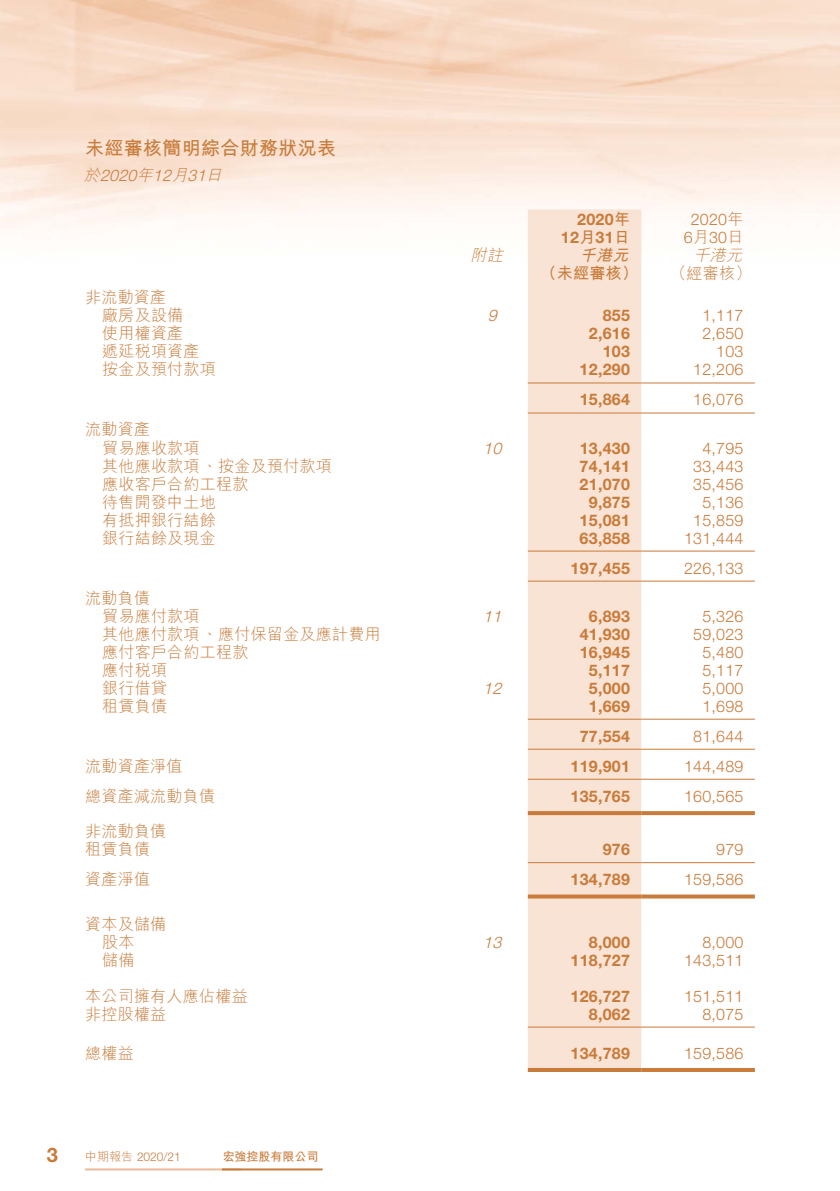
<style>
.page{position:relative;width:840px;height:1191px;background:#fff}
.page>*{position:absolute;margin:0;border:0;box-sizing:border-box;transform-origin:0 0}
.t1{font:700 20px "Helvetica Neue LT Std";color:#c87b3a}
.t2{font:700 19px "M Hei HK";letter-spacing:.015em;color:#c87b3a}
.t3{font:300 16px "M Hei HK";letter-spacing:.015em;color:#c87b3a}
.t4{font:700 16px/18px "Helvetica Neue LT Std";letter-spacing:.015em;color:#c87b3a;text-align:right}
.t5{font:300 16px/18px "Helvetica Neue LT Std";letter-spacing:.015em;color:#c87b3a;text-align:center}
.t6{font:italic 300 16px "Helvetica Neue LT Std";color:#c87b3a}
.t7{font:italic 300 16px "M Hei HK";color:#c87b3a}
.t8{font:700 16px "M Hei HK";color:#c87b3a}
.t9{font:italic 700 16px "M Hei HK";color:#c87b3a}
.t10{font:300 12px "Helvetica Neue LT Std";letter-spacing:-.005em;color:#c87b3a}
.t11{font:700 12px "M Hei HK";letter-spacing:-.005em;color:#c87b3a}
.s1{font-family:"M Hei HK"}
</style>
<div class="page">
<hr style="left:85px;top:1168px;width:155px;height:2px;background:#e8ba97">
<hr style="left:222px;top:1168px;width:100px;height:2px;background:#c87b3a">
<div style="left:527px;top:209px;width:114px;height:859px;background:#f9e3d4"></div>
<hr style="left:527px;top:382px;width:114px;height:1px;background:#c87b3a">
<hr style="left:641px;top:382px;width:113px;height:1px;background:#c87b3a">
<hr style="left:527px;top:412px;width:114px;height:1px;background:#c87b3a">
<hr style="left:641px;top:412px;width:113px;height:1px;background:#c87b3a">
<hr style="left:527px;top:550px;width:114px;height:1px;background:#c87b3a">
<hr style="left:641px;top:550px;width:113px;height:1px;background:#c87b3a">
<hr style="left:527px;top:580px;width:114px;height:1px;background:#c87b3a">
<hr style="left:641px;top:580px;width:113px;height:1px;background:#c87b3a">
<hr style="left:527px;top:718px;width:114px;height:1px;background:#c87b3a">
<hr style="left:641px;top:718px;width:113px;height:1px;background:#c87b3a">
<hr style="left:527px;top:748px;width:114px;height:1px;background:#c87b3a">
<hr style="left:641px;top:748px;width:113px;height:1px;background:#c87b3a">
<hr style="left:527px;top:778px;width:114px;height:1px;background:#c87b3a">
<hr style="left:641px;top:778px;width:113px;height:1px;background:#c87b3a">
<svg style="left:527px;top:811px;width:114px;height:4px"></svg>
<svg style="left:641px;top:811px;width:113px;height:4px"></svg>
<hr style="left:527px;top:862px;width:114px;height:1px;background:#c87b3a">
<hr style="left:641px;top:862px;width:113px;height:1px;background:#c87b3a">
<svg style="left:527px;top:894px;width:114px;height:4px"></svg>
<svg style="left:641px;top:894px;width:113px;height:4px"></svg>
<hr style="left:527px;top:1026px;width:114px;height:1px;background:#c87b3a">
<hr style="left:641px;top:1026px;width:113px;height:1px;background:#c87b3a">
<hr style="left:527px;top:1068px;width:114px;height:4px;background:#c87b3a">
<hr style="left:641px;top:1068px;width:113px;height:4px;background:#c87b3a">
<p class="t2" style="left:85px;top:135px;width:252px">未經審核簡明綜合財務狀況表</p>
<p class="t7" style="left:206px;top:164px;width:22px">日</p>
<p class="t7" style="left:137px;top:164px;width:22px">年</p>
<p class="t7" style="left:84px;top:164px;width:22px">於</p>
<p class="t7" style="left:171px;top:164px;width:22px">月</p>
<p class="t6" style="left:100px;top:166px;width:42px">2020</p>
<p class="t6" style="left:153px;top:166px;width:24px">12</p>
<p class="t6" style="left:187px;top:166px;width:24px">31</p>
<p class="t3" style="left:85px;top:286px;width:83px">非流動資產</p>
<p class="t3" style="left:102px;top:304px;width:83px">廠房及設備</p>
<p class="t3" style="left:102px;top:322px;width:83px">使用權資產</p>
<p class="t3" style="left:102px;top:340px;width:99px">遞延稅項資產</p>
<p class="t3" style="left:102px;top:358px;width:115px">按金及預付款項</p>
<p class="t3" style="left:85px;top:418px;width:66px">流動資產</p>
<p class="t3" style="left:102px;top:436px;width:99px">貿易應收款項</p>
<p class="t3" style="left:102px;top:454px;width:231px">其他應收款項、按金及預付款項</p>
<p class="t3" style="left:102px;top:472px;width:148px">應收客戶合約工程款</p>
<p class="t3" style="left:102px;top:490px;width:115px">待售開發中土地</p>
<p class="t3" style="left:102px;top:508px;width:115px">有抵押銀行結餘</p>
<p class="t3" style="left:102px;top:526px;width:115px">銀行結餘及現金</p>
<p class="t3" style="left:85px;top:586px;width:66px">流動負債</p>
<p class="t3" style="left:102px;top:604px;width:99px">貿易應付款項</p>
<p class="t3" style="left:102px;top:622px;width:280px">其他應付款項、應付保留金及應計費用</p>
<p class="t3" style="left:102px;top:640px;width:148px">應付客戶合約工程款</p>
<p class="t3" style="left:102px;top:658px;width:66px">應付稅項</p>
<p class="t3" style="left:102px;top:676px;width:66px">銀行借貸</p>
<p class="t3" style="left:102px;top:694px;width:66px">租賃負債</p>
<p class="t3" style="left:85px;top:754px;width:99px">流動資產淨值</p>
<p class="t3" style="left:85px;top:784px;width:131px">總資產減流動負債</p>
<p class="t3" style="left:85px;top:820px;width:83px">非流動負債</p>
<p class="t3" style="left:85px;top:838px;width:66px">租賃負債</p>
<p class="t3" style="left:85px;top:868px;width:66px">資產淨值</p>
<p class="t3" style="left:85px;top:912px;width:83px">資本及儲備</p>
<p class="t3" style="left:102px;top:930px;width:34px">股本</p>
<p class="t3" style="left:102px;top:948px;width:34px">儲備</p>
<p class="t3" style="left:85px;top:984px;width:164px">本公司擁有人應佔權益</p>
<p class="t3" style="left:85px;top:1002px;width:83px">非控股權益</p>
<p class="t3" style="left:85px;top:1041px;width:50px">總權益</p>
<p class="t1" style="left:47px;top:1143px;width:13px">3</p>
<p class="t10" style="left:85px;top:1149px;width:97px"><span class="s1">中期報告</span> 2020/21</p>
<p class="t11" style="left:222px;top:1147px;width:97px">宏強控股有限公司</p>
<p class="t7" style="left:470px;top:244px;width:39px">附註</p>
<p class="t4" style="left:560px;top:210px;width:70px">2020<span class="s1">年<br></span>12<span class="s1">月</span>31<span class="s1">日</span></p>
<p class="t5" style="left:683px;top:210px;width:61px">2020<span class="s1">年<br>月</span>6 30<span class="s1">日</span></p>
<p class="t7" style="left:693px;top:244px;width:55px">千港元</p>
<p class="t9" style="left:579px;top:244px;width:55px">千港元</p>
<p class="t8" style="left:540px;top:262px;width:99px">（未經審核）</p>
<p class="t3" style="left:670px;top:262px;width:83px">（經審核(</p>
<p class="t6" style="left:487px;top:306px;width:15px">9</p>
<p class="t4" style="left:602px;top:306px;width:29px">855</p>
<p class="t5" style="left:702px;top:306px;width:43px">1,117</p>
<p class="t4" style="left:588px;top:324px;width:43px">2,616</p>
<p class="t5" style="left:702px;top:324px;width:43px">2,650</p>
<p class="t4" style="left:602px;top:342px;width:29px">103</p>
<p class="t5" style="left:715px;top:342px;width:29px">103</p>
<p class="t4" style="left:579px;top:360px;width:52px">12,290</p>
<p class="t5" style="left:692px;top:360px;width:52px">12,206</p>
<p class="t4" style="left:579px;top:390px;width:52px">15,864</p>
<p class="t5" style="left:692px;top:390px;width:52px">16,076</p>
<p class="t6" style="left:483px;top:438px;width:24px">10</p>
<p class="t4" style="left:579px;top:438px;width:52px">13,430</p>
<p class="t5" style="left:702px;top:438px;width:43px">4,795</p>
<p class="t4" style="left:579px;top:456px;width:52px">74,141</p>
<p class="t5" style="left:692px;top:456px;width:52px">33,443</p>
<p class="t4" style="left:579px;top:474px;width:52px">21,070</p>
<p class="t5" style="left:692px;top:474px;width:52px">35,456</p>
<p class="t4" style="left:588px;top:492px;width:43px">9,875</p>
<p class="t5" style="left:702px;top:492px;width:43px">5,136</p>
<p class="t4" style="left:579px;top:510px;width:52px">15,081</p>
<p class="t5" style="left:692px;top:510px;width:52px">15,859</p>
<p class="t4" style="left:579px;top:528px;width:52px">63,858</p>
<p class="t5" style="left:683px;top:528px;width:61px">131,444</p>
<p class="t4" style="left:570px;top:558px;width:61px">197,455</p>
<p class="t5" style="left:683px;top:558px;width:61px">226,133</p>
<p class="t6" style="left:483px;top:606px;width:24px">11</p>
<p class="t4" style="left:588px;top:606px;width:43px">6,893</p>
<p class="t5" style="left:702px;top:606px;width:43px">5,326</p>
<p class="t4" style="left:579px;top:624px;width:52px">41,930</p>
<p class="t5" style="left:692px;top:624px;width:52px">59,023</p>
<p class="t4" style="left:579px;top:642px;width:52px">16,945</p>
<p class="t5" style="left:702px;top:642px;width:43px">5,480</p>
<p class="t4" style="left:588px;top:660px;width:43px">5,117</p>
<p class="t5" style="left:702px;top:660px;width:43px">5,117</p>
<p class="t6" style="left:483px;top:678px;width:24px">12</p>
<p class="t4" style="left:588px;top:678px;width:43px">5,000</p>
<p class="t5" style="left:702px;top:678px;width:43px">5,000</p>
<p class="t4" style="left:588px;top:696px;width:43px">1,669</p>
<p class="t5" style="left:702px;top:696px;width:43px">1,698</p>
<p class="t4" style="left:579px;top:726px;width:52px">77,554</p>
<p class="t5" style="left:692px;top:726px;width:52px">81,644</p>
<p class="t4" style="left:570px;top:756px;width:61px">119,901</p>
<p class="t5" style="left:683px;top:756px;width:61px">144,489</p>
<p class="t4" style="left:570px;top:786px;width:61px">135,765</p>
<p class="t5" style="left:683px;top:786px;width:61px">160,565</p>
<p class="t4" style="left:602px;top:840px;width:29px">976</p>
<p class="t5" style="left:715px;top:840px;width:29px">979</p>
<p class="t4" style="left:570px;top:870px;width:61px">134,789</p>
<p class="t5" style="left:683px;top:870px;width:61px">159,586</p>
<p class="t6" style="left:483px;top:932px;width:24px">13</p>
<p class="t4" style="left:588px;top:932px;width:43px">8,000</p>
<p class="t5" style="left:702px;top:932px;width:43px">8,000</p>
<p class="t4" style="left:570px;top:950px;width:61px">118,727</p>
<p class="t5" style="left:683px;top:950px;width:61px">143,511</p>
<p class="t4" style="left:570px;top:986px;width:61px">126,727</p>
<p class="t5" style="left:683px;top:986px;width:61px">151,511</p>
<p class="t4" style="left:588px;top:1004px;width:43px">8,062</p>
<p class="t5" style="left:702px;top:1004px;width:43px">8,075</p>
<p class="t4" style="left:570px;top:1043px;width:61px">134,789</p>
<p class="t5" style="left:683px;top:1043px;width:61px">159,586</p>
</div>
